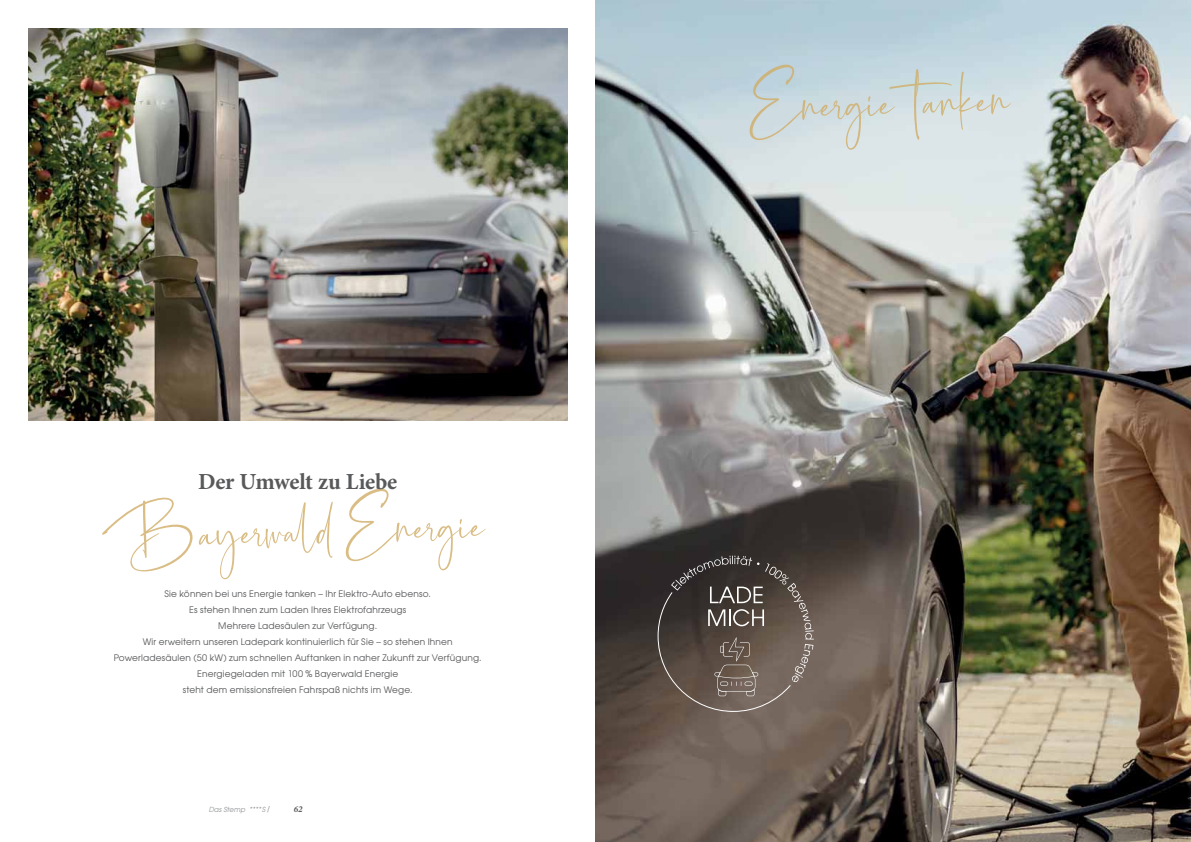
<style>
.page{position:relative;width:1191px;height:842px;background:#fff}
.page>*{position:absolute;margin:0;border:0;box-sizing:border-box;transform-origin:0 0}
.t1{font:72.8px "Le Mores Collection Script Reg";color:#d0ad67}
.t2{font:70px "Le Mores Collection Script Reg";color:#d0ad67}
.t3{font:700 23px "Minion Pro";letter-spacing:-.01em;color:#58595b}
.t4{font:9px/16px "Avant Garde";letter-spacing:.02em;color:#58595b;text-align:center}
.t5{font:italic 700 9px "Minion Pro";color:#58595b}
.t6{font:italic 7px "Avant Garde";color:#939598}
.s1{font-family:"Minion Pro";font-weight:700;font-style:normal;font-size:9px}
</style>
<div class="page">
<img style="left:28px;top:28px;width:539px;height:393px">
<img style="left:595px;top:0;width:596px;height:842px">
<svg style="left:657px;top:556px;width:157px;height:156px;background:#5e534c"></svg>
<h3 class="t3" style="left:198px;top:466px;width:201px">Der Umwelt zu Liebe</h3>
<h2 class="t2" style="left:110px;top:483px;width:374px;rotate:-2deg">Bayerwald Energie</h2>
<p class="t4" style="left:114px;top:586px;width:369px">Sie können bei uns Energie tanken – Ihr Elektro-Auto ebenso.<br>Es stehen Ihnen zum Laden Ihres Elektrofahrzeugs<br>Mehrere Ladesäulen zur Verfügung.<br>Wir erweitern unseren Ladepark kontinuierlich für Sie – so stehen Ihnen Powerladesäulen (50 kW) zum schnellen Auftanken in naher Zukunft zur Verfügung.<br>Energiegeladen mit 100 % Bayerwald Energie<br>steht dem emissionsfreien Fahrspaß nichts im Wege.</p>
<p class="t6" style="left:209px;top:805px;width:63px">Das Stemp **** S <span class="s1">/</span></p>
<p class="t5" style="left:294px;top:803px;width:10px">62</p>
<h1 class="t1" style="left:747px;top:51px;width:262px;rotate:-2deg">Energie tan ken</h1>
</div>
